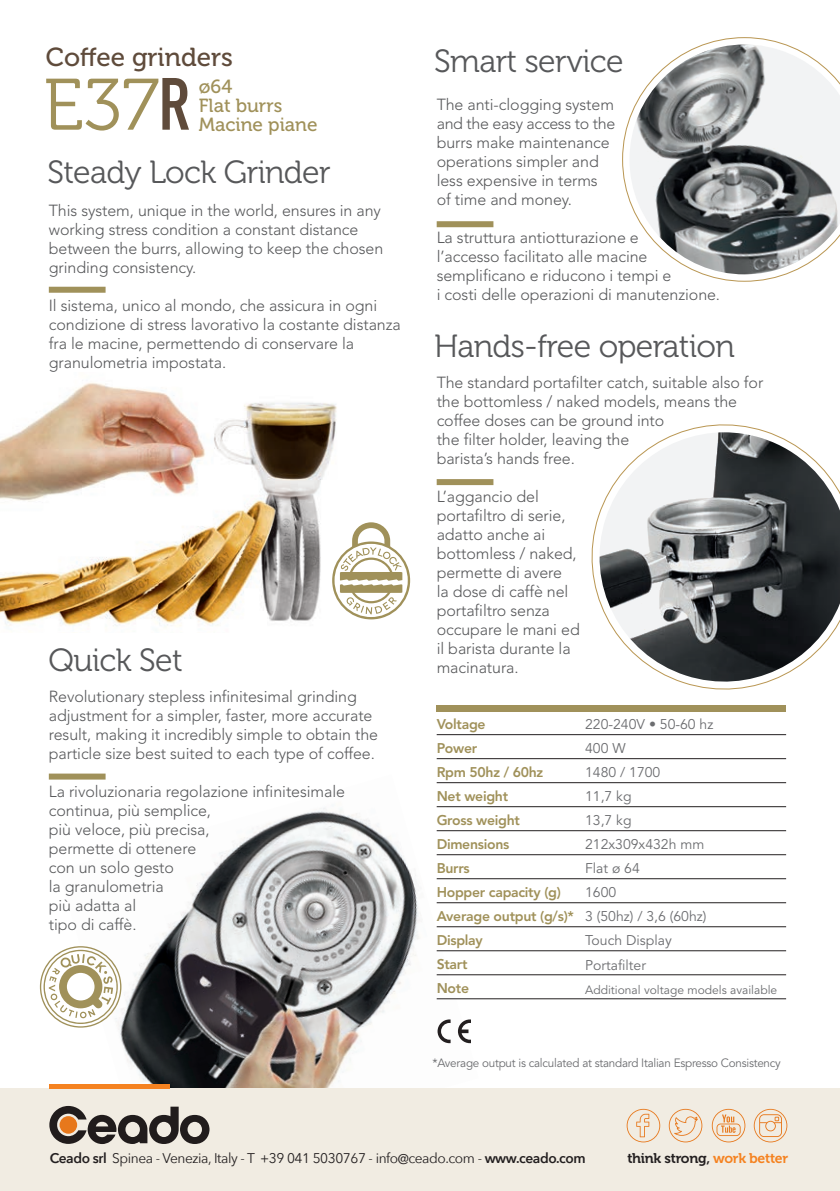
<style>
.page{position:relative;width:840px;height:1191px;background:#fff}
.page>*{position:absolute;margin:0;border:0;box-sizing:border-box;transform-origin:0 0}
.t1{font:72.6px "Museo 300";color:#a0915a}
.t2{font:32px "Museo 300";letter-spacing:-.02em;color:#57585a}
.t3{font:26px "Museo 500";color:#5f4b3b}
.t4{font:19px/18.8px "Museo 500";color:#a0915a}
.t5{font:300 16px/19px "Avenir";letter-spacing:-.005em;color:#57585a}
.t6{font:800 14px/24px "Avenir";letter-spacing:-.02em;color:#a0915a}
.t7{font:14px/24px "Avenir";color:#6c6d70}
.t8{font:14px "Avenir Next";letter-spacing:-.03em;color:#231f20}
.t9{font:14px "Museo 700";letter-spacing:-.02em;color:#231f20}
.t10{font:12px "Avenir";letter-spacing:-.02em;color:#6c6d70}
.t11{font:12px "Avenir";color:#6c6d70}
.s1{font-family:"DIN Condensed";font-weight:700;color:#5f4b3b}
.s2{font-weight:600}
.s3{color:#f58220}
</style>
<div class="page">
<img style="left:58px;top:774px;width:420px;height:314px">
<img style="left:0;top:382px;width:337px;height:244px">
<svg style="left:437px;top:1019px;width:13px;height:24px"></svg>
<svg style="left:457px;top:1019px;width:13px;height:24px"></svg>
<svg style="left:622px;top:37px;width:166px;height:245px"></svg>
<img style="left:629px;top:45px;width:210px;height:229px">
<img style="left:591px;top:432px;width:248px;height:258px">
<div style="left:0;top:1088px;width:838px;height:103px;background:#f1ece2"></div>
<svg style="left:626px;top:1108px;width:33px;height:34px"></svg>
<svg style="left:668px;top:1108px;width:34px;height:34px"></svg>
<svg style="left:711px;top:1108px;width:34px;height:34px"></svg>
<svg style="left:753px;top:1108px;width:33px;height:34px"></svg>
<svg style="left:49px;top:1106px;width:160px;height:38px"></svg>
<div style="left:60px;top:1116px;width:17px;height:17px;background:#e7781c;border-radius:50%"></div>
<div style="left:49px;top:287px;width:56px;height:6px;background:#a0915a"></div>
<div style="left:436px;top:221px;width:57px;height:6px;background:#a0915a"></div>
<div style="left:49px;top:773px;width:56px;height:6px;background:#a0915a"></div>
<div style="left:436px;top:479px;width:57px;height:6px;background:#a0915a"></div>
<svg style="left:332px;top:522px;width:78px;height:97px"></svg>
<svg style="left:40px;top:946px;width:81px;height:81px"></svg>
<div style="left:436px;top:706px;width:349px;height:6px;background:#a0915a"></div>
<hr style="left:436px;top:734px;width:349px;height:1px;background:#231f20">
<hr style="left:436px;top:926px;width:349px;height:1px;background:#231f20">
<hr style="left:436px;top:830px;width:349px;height:1px;background:#231f20">
<hr style="left:436px;top:782px;width:349px;height:1px;background:#231f20">
<hr style="left:436px;top:974px;width:349px;height:1px;background:#231f20">
<hr style="left:436px;top:878px;width:349px;height:1px;background:#231f20">
<hr style="left:436px;top:902px;width:349px;height:1px;background:#231f20">
<hr style="left:436px;top:758px;width:349px;height:1px;background:#231f20">
<hr style="left:436px;top:950px;width:349px;height:1px;background:#231f20">
<hr style="left:436px;top:854px;width:349px;height:1px;background:#231f20">
<hr style="left:436px;top:806px;width:349px;height:1px;background:#231f20">
<hr style="left:436px;top:998px;width:349px;height:1px;background:#231f20">
<hr style="left:49px;top:1084px;width:121px;height:4px;background:#f58220">
<h3 class="t3" style="left:46px;top:43px;width:188px">Coffee grinders</h3>
<p class="t4" style="left:199px;top:77px;width:120px">ø64<br>Flat burrs<br>Macine piane</p>
<h1 class="t1" style="left:43px;top:66px;width:148px">E37<span class="s1">R</span></h1>
<h2 class="t2" style="left:47px;top:155px;width:284px">Steady Lock Grinder</h2>
<p class="t5" style="left:49px;top:201px;width:336px">This system, unique in the world, ensures in any working stress condition a constant distance between the burrs, allowing to keep the chosen grinding consistency.</p>
<p class="t5" style="left:49px;top:296px;width:353px">Il sistema, unico al mondo, che assicura in ogni condizione di stress lavorativo la costante distanza fra le macine, permettendo di conservare la granulometria impostata.</p>
<h2 class="t2" style="left:48px;top:642px;width:136px">Quick Set</h2>
<p class="t5" style="left:49px;top:686px;width:330px">Revolutionary stepless infinitesimal grinding adjustment for a simpler, faster, more accurate result, making it incredibly simple to obtain the particle size best suited to each type of coffee.</p>
<p class="t5" style="left:49px;top:781px;width:297px">La rivoluzionaria regolazione infinitesimale continua, più semplice,<br>più veloce, più precisa,<br>permette di ottenere<br>con un solo gesto<br>la granulometria<br>più adatta al<br>tipo di caffè.</p>
<h2 class="t2" style="left:434px;top:44px;width:191px">Smart service</h2>
<p class="t5" style="left:436px;top:95px;width:180px">The anti-clogging system and the easy access to the burrs make maintenance operations simpler and less expensive in terms of time and money.</p>
<p class="t5" style="left:436px;top:228px;width:285px">La struttura antiotturazione e<br>l’accesso facilitato alle macine semplificano e riducono i tempi e<br>i costi delle operazioni di manutenzione.</p>
<h2 class="t2" style="left:434px;top:328px;width:302px">Hands-free operation</h2>
<p class="t5" style="left:436px;top:373px;width:328px">The standard portafilter catch, suitable also for the bottomless / naked models, means the coffee doses can be ground into<br>the filter holder, leaving the<br>barista’s hands free.</p>
<p class="t5" style="left:436px;top:487px;width:144px">L’aggancio del portafiltro di serie, adatto anche ai bottomless / naked, permette di avere<br>la dose di caffè nel portafiltro senza occupare le mani ed il barista durante la macinatura.</p>
<p class="t6" style="left:436px;top:712px;width:139px">Voltage<br>Power<br>Rpm 50hz / 60hz<br>Net weight<br>Gross weight<br>Dimensions<br>Burrs<br>Hopper capacity (g)<br>Average output (g/s)*<br>Display<br>Start<br>Note</p>
<p class="t7" style="left:584px;top:713px;width:130px">220-240V • 50-60 hz<br>400 W<br>1480 / 1700<br>11,7 kg<br>13,7 kg<br>212x309x432h mm<br>Flat ø 64<br>1600<br>3 (50hz) / 3,6 (60hz)<br>Touch Display<br>Portafilter</p>
<p class="t11" style="left:584px;top:982px;width:193px">Additional voltage models available</p>
<p class="t10" style="left:432px;top:1056px;width:350px">*Average output is calculated at standard Italian Espresso Consistency</p>
<p class="t8" style="left:50px;top:1146px;width:537px"><span class="s2">Ceado srl</span> Spinea - Venezia, Italy - T +39 041 5030767 - info@ceado.com - <span class="s2">www.ceado.com</span></p>
<p class="t9" style="left:627px;top:1150px;width:162px">think strong, <span class="s3">work better</span></p>
</div>
